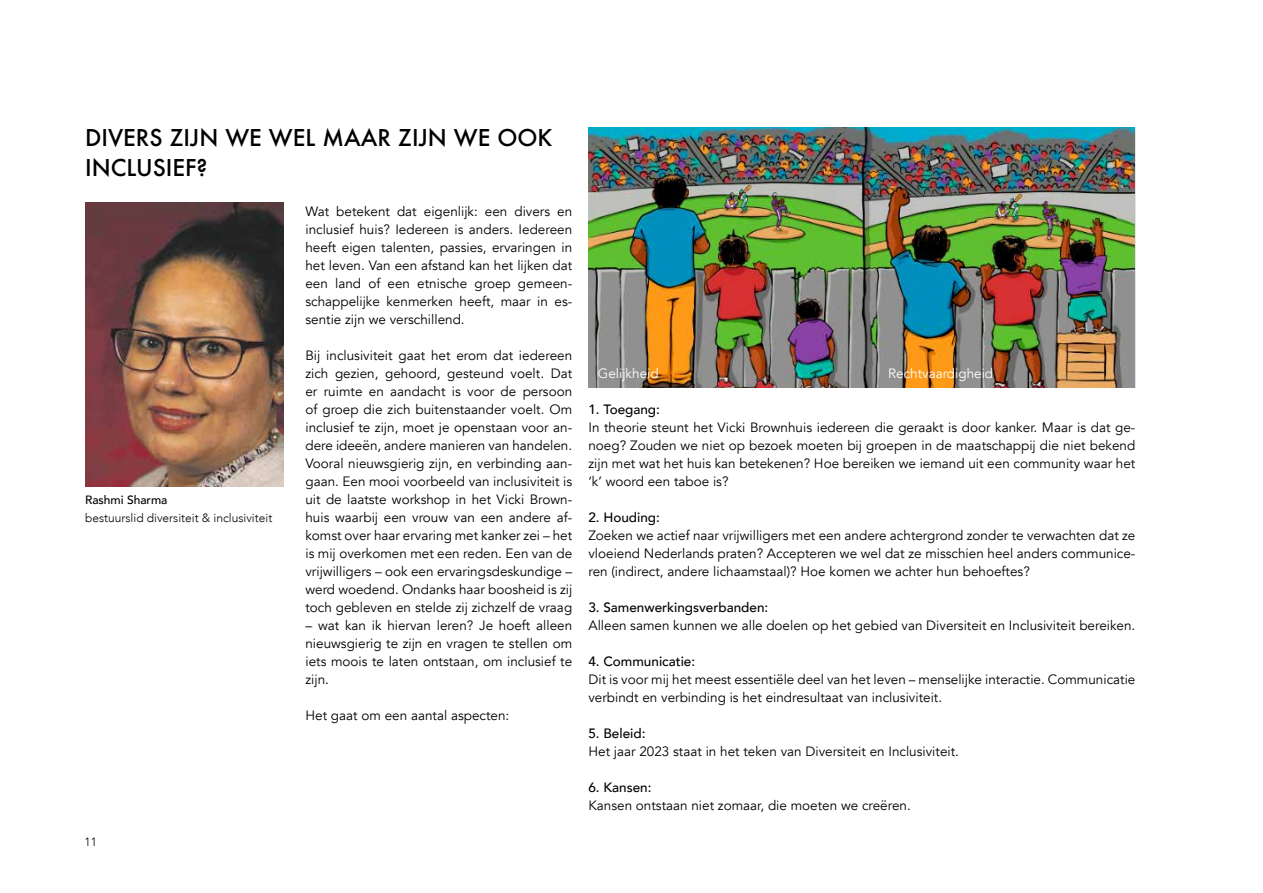
<style>
.page{position:relative;width:1263px;height:893px;background:#fff}
.page>*{position:absolute;margin:0;border:0;box-sizing:border-box;transform-origin:0 0}
.t1{font:500 22.5px/30px "Futura";color:#000}
.t2{font:13.5px/18px "Avenir";color:#000;text-align:justify}
.t3{font:500 13.5px "Avenir";color:#000}
.t4{font:13.5px "Avenir";color:#fff}
.t5{font:300 12px "Avenir";color:#000}
.t6{font:500 12px "Avenir";color:#000}
</style>
<div class="page">
<img style="left:588px;top:128px;width:547px;height:260px">
<img style="left:85px;top:202px;width:199px;height:284px">
<h1 class="t1" style="left:85px;top:122px;width:469px">DIVERS ZIJN WE WEL MAAR ZIJN WE OOK<br>INCLUSIEF?</h1>
<p class="t6" style="left:85px;top:489px;width:84px">Rashmi Sharma</p>
<p class="t5" style="left:85px;top:511px;width:189px">bestuurslid diversiteit &amp; inclusiviteit</p>
<p class="t2" style="left:305px;top:203px;width:268px">Wat betekent dat eigenlijk: een divers en inclusief huis? Iedereen is anders. Iedereen heeft eigen talenten, passies, ervaringen in het leven. Van een afstand kan het lijken dat een land of een etnische groep gemeen&shy;schappelijke kenmerken heeft, maar in es&shy;sentie zijn we verschillend.</p>
<p class="t2" style="left:305px;top:347px;width:268px">Bij inclusiviteit gaat het erom dat iedereen zich gezien, gehoord, gesteund voelt. Dat er ruimte en aandacht is voor de persoon of groep die zich buitenstaander voelt. Om inclusief te zijn, moet je openstaan voor an&shy;dere ideeën, andere manieren van handelen.<br>Vooral nieuwsgierig zijn, en verbinding aan&shy;gaan. Een mooi voorbeeld van inclusiviteit is uit de laatste workshop in het Vicki Brown&shy;huis waarbij een vrouw van een andere af&shy;komst over haar ervaring met kanker zei – het is mij overkomen met een reden. Een van de vrijwilligers – ook een ervaringsdeskundige – werd woedend. Ondanks haar boosheid is zij toch gebleven en stelde zij zichzelf de vraag</p>
<p class="t2" style="left:305px;top:616px;width:268px">– wat kan ik hiervan leren? Je hoeft alleen nieuwsgierig te zijn en vragen te stellen om iets moois te laten ontstaan, om inclusief te zijn.</p>
<p class="t2" style="left:305px;top:706px;width:205px">Het gaat om een aantal aspecten:</p>
<p class="t5" style="left:85px;top:835px;width:14px">11</p>
<p class="t4" style="left:598px;top:365px;width:62px">Gelijkheid</p>
<p class="t4" style="left:888px;top:365px;width:107px">Rechtvaardigheid</p>
<p class="t3" style="left:588px;top:398px;width:73px">1. Toegang:</p>
<p class="t2" style="left:588px;top:419px;width:548px">In theorie steunt het Vicki Brownhuis iedereen die geraakt is door kanker. Maar is dat ge&shy;noeg? Zouden we niet op bezoek moeten bij groepen in de maatschappij die niet bekend zijn met wat het huis kan betekenen? Hoe bereiken we iemand uit een community waar het ‘k’ woord een taboe is?</p>
<p class="t3" style="left:588px;top:506px;width:73px">2. Houding:</p>
<p class="t2" style="left:588px;top:527px;width:548px">Zoeken we actief naar vrijwilligers met een andere achtergrond zonder te verwachten dat ze vloeiend Nederlands praten? Accepteren we wel dat ze misschien heel anders communice&shy;ren (indirect, andere lichaamstaal)? Hoe komen we achter hun behoeftes?</p>
<p class="t3" style="left:588px;top:596px;width:181px">3. Samenwerkingsverbanden:</p>
<p class="t2" style="left:588px;top:617px;width:548px">Alleen samen kunnen we alle doelen op het gebied van Diversiteit en Inclusiviteit bereiken.</p>
<p class="t3" style="left:588px;top:650px;width:108px">4. Communicatie:</p>
<p class="t2" style="left:588px;top:671px;width:548px">Dit is voor mij het meest essentiële deel van het leven – menselijke interactie. Communicatie verbindt en verbinding is het eindresultaat van inclusiviteit.</p>
<p class="t3" style="left:588px;top:722px;width:59px">5. Beleid:</p>
<p class="t2" style="left:588px;top:743px;width:372px">Het jaar 2023 staat in het teken van Diversiteit en Inclusiviteit.</p>
<p class="t3" style="left:588px;top:776px;width:65px">6. Kansen:</p>
<p class="t2" style="left:588px;top:797px;width:324px">Kansen ontstaan niet zomaar, die moeten we creëren.</p>
</div>
